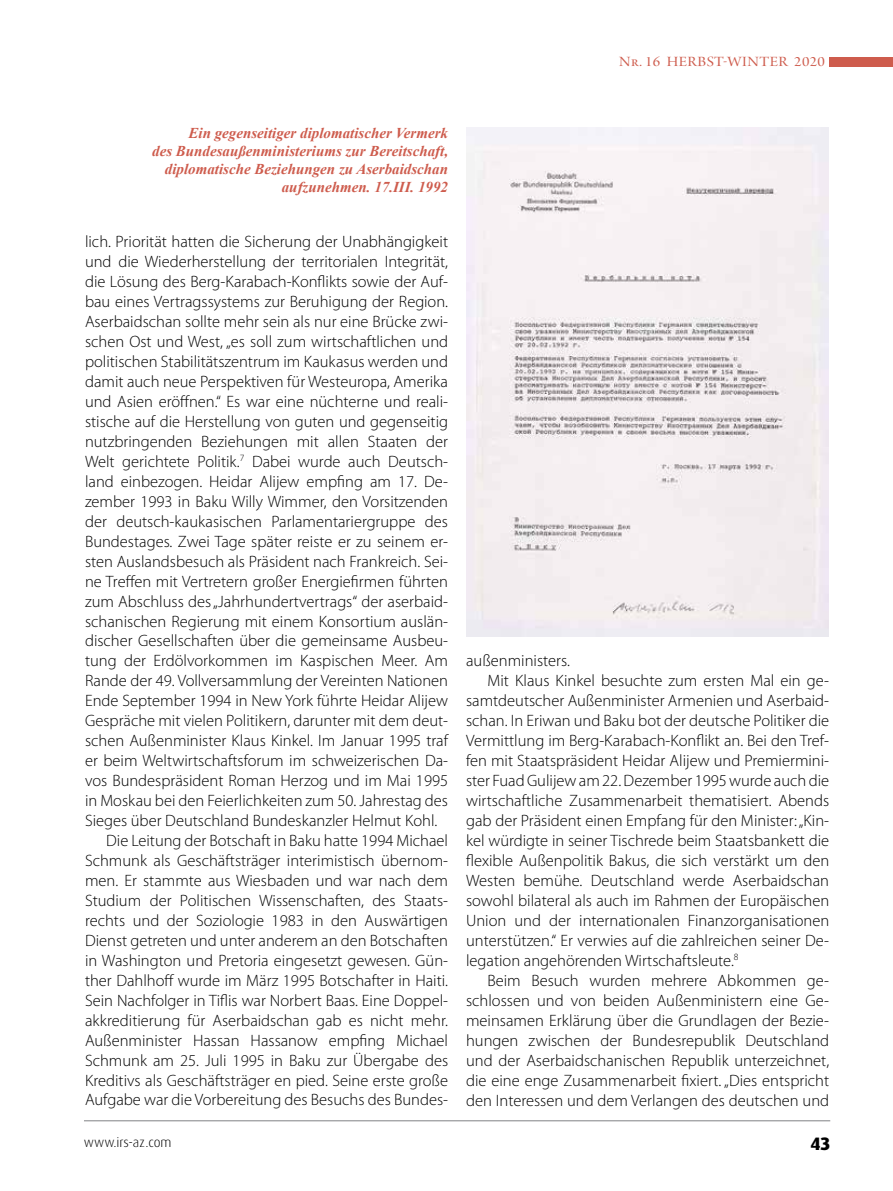
<style>
.page{position:relative;width:893px;height:1191px;background:#fff}
.page>*{position:absolute;margin:0;border:0;box-sizing:border-box;transform-origin:0 0}
.t1{font:800 18px "Dax Pro";color:#000}
.t2{font:300 16.5px "Myriad Pro";color:#000}
.t3{font:italic 700 15px/18px "Times New Roman";color:#ce5c4d;text-align:right}
.t4{font:15px "Arno Pro Display";letter-spacing:.03em;color:#ce5c4d;scale:1.1 1}
.t5{font:300 13.5px "Dax Pro";color:#000}
</style>
<div class="page">
<hr style="left:84px;top:1120px;width:746px;height:1px;background:#808285">
<div style="left:829px;top:57px;width:64px;height:9px;background:#ce5c4d"></div>
<img style="left:466px;top:128px;width:362px;height:509px">
<p class="t4" style="left:619px;top:53px;width:189px">Nr. 16 HERBST-WINTER 2020</p>
<p class="t3" style="left:152px;top:123px;width:297px">Ein gegenseitiger diplomatischer Vermerk<br>des Bundesaußenministeriums zur Bereitschaft, diplomatische Beziehungen zu Aserbaidschan aufzunehmen. 17.III. 1992</p>
<p class="t2" style="left:85px;top:233px;width:365px">lich. Priorität hatten die Sicherung der Unabhängigkeit</p>
<p class="t2" style="left:85px;top:253px;width:365px">und die Wiederherstellung der territorialen Integrität,</p>
<p class="t2" style="left:85px;top:273px;width:365px">die Lösung des Berg-Karabach-Konflikts sowie der Auf-</p>
<p class="t2" style="left:85px;top:293px;width:365px">bau eines Vertragssystems zur Beruhigung der Region.</p>
<p class="t2" style="left:85px;top:312px;width:365px">Aserbaidschan sollte mehr sein als nur eine Brücke zwi-</p>
<p class="t2" style="left:85px;top:332px;width:365px">schen Ost und West, „es soll zum wirtschaftlichen und</p>
<p class="t2" style="left:85px;top:352px;width:365px">politischen Stabilitätszentrum im Kaukasus werden und</p>
<p class="t2" style="left:85px;top:372px;width:365px">damit auch neue Perspektiven für Westeuropa, Amerika</p>
<p class="t2" style="left:85px;top:392px;width:365px">und Asien eröffnen.“ Es war eine nüchterne und reali-</p>
<p class="t2" style="left:85px;top:412px;width:365px">stische auf die Herstellung von guten und gegenseitig</p>
<p class="t2" style="left:85px;top:432px;width:365px">nutzbringenden Beziehungen mit allen Staaten der</p>
<p class="t2" style="left:85px;top:452px;width:365px">Welt gerichtete Politik.<sup>7</sup> Dabei wurde auch Deutsch-</p>
<p class="t2" style="left:85px;top:472px;width:365px">land einbezogen. Heidar Alijew empfing am 17. De-</p>
<p class="t2" style="left:85px;top:492px;width:365px">zember 1993 in Baku Willy Wimmer, den Vorsitzenden</p>
<p class="t2" style="left:85px;top:512px;width:365px">der deutsch-kaukasischen Parlamentariergruppe des</p>
<p class="t2" style="left:85px;top:532px;width:365px">Bundestages. Zwei Tage später reiste er zu seinem er-</p>
<p class="t2" style="left:85px;top:552px;width:365px">sten Auslandsbesuch als Präsident nach Frankreich. Sei-</p>
<p class="t2" style="left:85px;top:572px;width:365px">ne Treffen mit Vertretern großer Energiefirmen führten</p>
<p class="t2" style="left:85px;top:592px;width:365px">zum Abschluss des „Jahrhundertvertrags“ der aserbaid-</p>
<p class="t2" style="left:85px;top:612px;width:365px">schanischen Regierung mit einem Konsortium auslän-</p>
<p class="t2" style="left:85px;top:632px;width:365px">discher Gesellschaften über die gemeinsame Ausbeu-</p>
<p class="t2" style="left:85px;top:652px;width:365px">tung der Erdölvorkommen im Kaspischen Meer. Am</p>
<p class="t2" style="left:85px;top:672px;width:365px">Rande der 49. Vollversammlung der Vereinten Nationen</p>
<p class="t2" style="left:85px;top:692px;width:365px">Ende September 1994 in New York führte Heidar Alijew</p>
<p class="t2" style="left:85px;top:711px;width:365px">Gespräche mit vielen Politikern, darunter mit dem deut-</p>
<p class="t2" style="left:85px;top:731px;width:365px">schen Außenminister Klaus Kinkel. Im Januar 1995 traf</p>
<p class="t2" style="left:85px;top:751px;width:365px">er beim Weltwirtschaftsforum im schweizerischen Da-</p>
<p class="t2" style="left:85px;top:771px;width:365px">vos Bundespräsident Roman Herzog und im Mai 1995</p>
<p class="t2" style="left:85px;top:791px;width:365px">in Moskau bei den Feierlichkeiten zum 50. Jahrestag des</p>
<p class="t2" style="left:85px;top:811px;width:354px">Sieges über Deutschland Bundeskanzler Helmut Kohl.</p>
<p class="t2" style="left:106px;top:831px;width:343px">Die Leitung der Botschaft in Baku hatte 1994 Michael</p>
<p class="t2" style="left:85px;top:851px;width:365px">Schmunk als Geschäftsträger interimistisch übernom-</p>
<p class="t2" style="left:85px;top:871px;width:365px">men. Er stammte aus Wiesbaden und war nach dem</p>
<p class="t2" style="left:85px;top:891px;width:365px">Studium der Politischen Wissenschaften, des Staats-</p>
<p class="t2" style="left:85px;top:911px;width:365px">rechts und der Soziologie 1983 in den Auswärtigen</p>
<p class="t2" style="left:85px;top:931px;width:365px">Dienst getreten und unter anderem an den Botschaften</p>
<p class="t2" style="left:85px;top:951px;width:365px">in Washington und Pretoria eingesetzt gewesen. Gün-</p>
<p class="t2" style="left:85px;top:971px;width:365px">ther Dahlhoff wurde im März 1995 Botschafter in Haiti.</p>
<p class="t2" style="left:85px;top:991px;width:365px">Sein Nachfolger in Tiflis war Norbert Baas. Eine Doppel-</p>
<p class="t2" style="left:85px;top:1011px;width:365px">akkreditierung für Aserbaidschan gab es nicht mehr.</p>
<p class="t2" style="left:85px;top:1031px;width:365px">Außenminister Hassan Hassanow empfing Michael</p>
<p class="t2" style="left:85px;top:1051px;width:365px">Schmunk am 25. Juli 1995 in Baku zur Übergabe des</p>
<p class="t2" style="left:85px;top:1071px;width:365px">Kreditivs als Geschäftsträger en pied. Seine erste große</p>
<p class="t2" style="left:85px;top:1090px;width:365px">Aufgabe war die Vorbereitung des Besuchs des Bundes-</p>
<p class="t2" style="left:466px;top:652px;width:105px">außenministers.</p>
<p class="t2" style="left:487px;top:672px;width:343px">Mit Klaus Kinkel besuchte zum ersten Mal ein ge-</p>
<p class="t2" style="left:466px;top:691px;width:365px">samtdeutscher Außenminister Armenien und Aserbaid-</p>
<p class="t2" style="left:466px;top:711px;width:364px">schan. In Eriwan und Baku bot der deutsche Politiker die</p>
<p class="t2" style="left:466px;top:731px;width:365px">Vermittlung im Berg-Karabach-Konflikt an. Bei den Tref-</p>
<p class="t2" style="left:466px;top:751px;width:365px">fen mit Staatspräsident Heidar Alijew und Premiermini-</p>
<p class="t2" style="left:466px;top:771px;width:365px">ster Fuad Gulijew am 22. Dezember 1995 wurde auch die</p>
<p class="t2" style="left:466px;top:791px;width:365px">wirtschaftliche Zusammenarbeit thematisiert. Abends</p>
<p class="t2" style="left:466px;top:811px;width:365px">gab der Präsident einen Empfang für den Minister: „Kin-</p>
<p class="t2" style="left:466px;top:831px;width:365px">kel würdigte in seiner Tischrede beim Staatsbankett die</p>
<p class="t2" style="left:466px;top:851px;width:365px">flexible Außenpolitik Bakus, die sich verstärkt um den</p>
<p class="t2" style="left:466px;top:871px;width:365px">Westen bemühe. Deutschland werde Aserbaidschan</p>
<p class="t2" style="left:466px;top:891px;width:365px">sowohl bilateral als auch im Rahmen der Europäischen</p>
<p class="t2" style="left:466px;top:911px;width:365px">Union und der internationalen Finanzorganisationen</p>
<p class="t2" style="left:466px;top:931px;width:365px">unterstützen.“ Er verwies auf die zahlreichen seiner De-</p>
<p class="t2" style="left:466px;top:951px;width:274px">legation angehörenden Wirtschaftsleute.<sup>8</sup></p>
<p class="t2" style="left:487px;top:971px;width:343px">Beim Besuch wurden mehrere Abkommen ge-</p>
<p class="t2" style="left:466px;top:991px;width:365px">schlossen und von beiden Außenministern eine Ge-</p>
<p class="t2" style="left:466px;top:1011px;width:365px">meinsamen Erklärung über die Grundlagen der Bezie-</p>
<p class="t2" style="left:466px;top:1031px;width:365px">hungen zwischen der Bundesrepublik Deutschland</p>
<p class="t2" style="left:466px;top:1051px;width:365px">und der Aserbaidschanischen Republik unterzeichnet,</p>
<p class="t2" style="left:466px;top:1071px;width:365px">die eine enge Zusammenarbeit fixiert. „Dies entspricht</p>
<p class="t2" style="left:466px;top:1091px;width:365px">den Interessen und dem Verlangen des deutschen und</p>
<p class="t5" style="left:84px;top:1133px;width:89px">www.irs-az.com</p>
<p class="t1" style="left:810px;top:1131px;width:21px">43</p>
</div>
